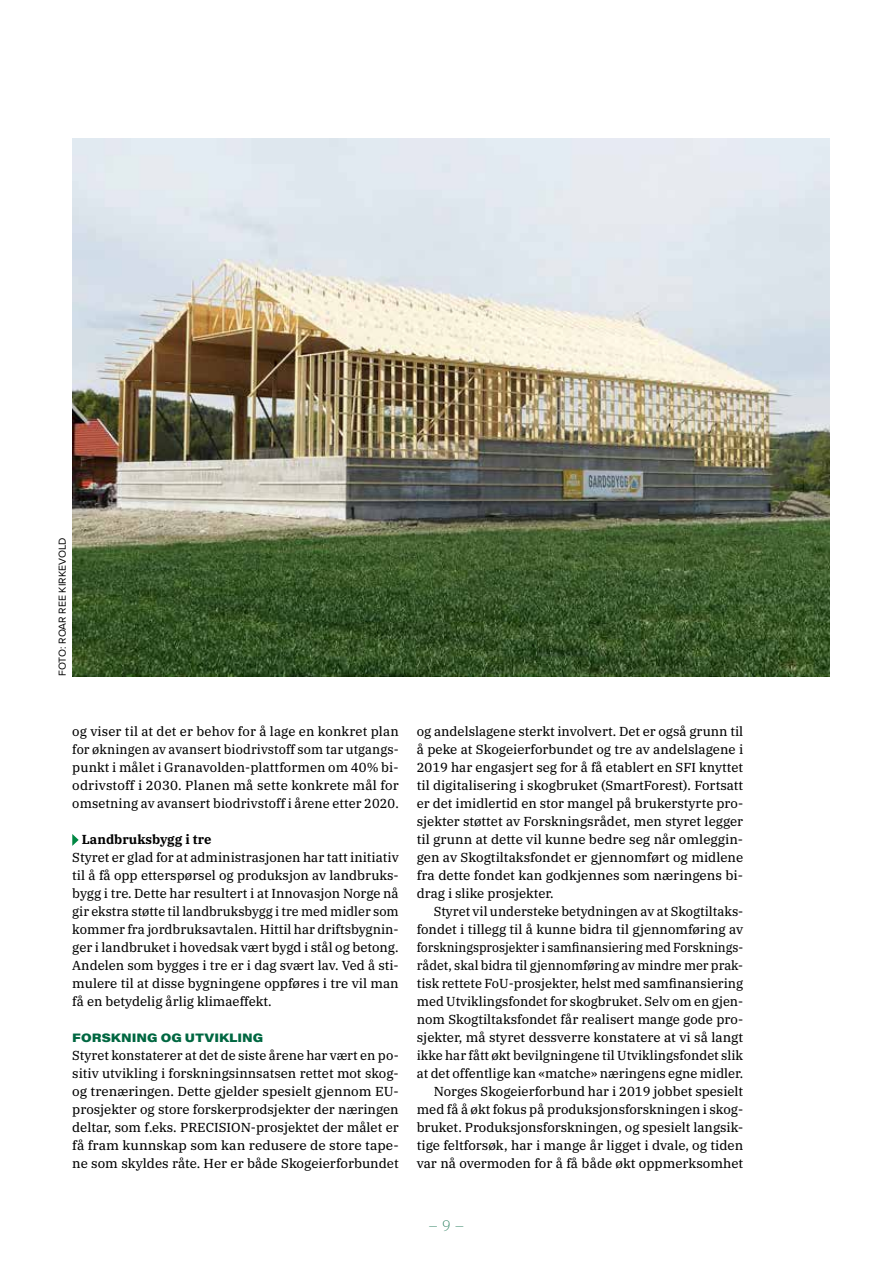
<style>
.page{position:relative;width:893px;height:1263px;background:#fff}
.page>*{position:absolute;margin:0;border:0;box-sizing:border-box;transform-origin:0 0}
.t1{font:200 15px "IBM Plex Serif";color:#006741}
.t2{font:13.05px/18px "IBM Plex Serif Text";color:#000;text-align:justify}
.t3{font:700 13.05px "IBM Plex Serif";color:#000}
.t4{font:900 12px "Acumin Pro Wide";letter-spacing:.005em;color:#006741}
.t5{font:10.5px "Proxima Nova";color:#000}
</style>
<div class="page">
<svg style="left:72px;top:834px;width:7px;height:12px"></svg>
<img style="left:72px;top:138px;width:757px;height:538px">
<p class="t5" style="left:54px;top:676px;width:140px;rotate:-90deg">FOTO: ROAR REE KIRKEVOLD</p>
<p class="t2" style="left:72px;top:722px;width:328px">og viser til at det er behov for å lage en konkret plan for økningen av avansert biodrivstoff som tar utgangs&shy;punkt i målet i Granavolden-plattformen om 40% bi&shy;odrivstoff i 2030. Planen må sette konkrete mål for omsetning av avansert biodrivstoff i årene etter 2020.</p>
<p class="t3" style="left:82px;top:829px;width:131px">Landbruksbygg i tre</p>
<p class="t2" style="left:72px;top:848px;width:328px">Styret er glad for at administrasjonen har tatt initiativ til å få opp etterspørsel og produksjon av landbruks&shy;bygg i tre. Dette har resultert i at Innovasjon Norge nå gir ekstra støtte til landbruksbygg i tre med midler som kommer fra jordbruksavtalen. Hittil har driftsbygnin&shy;ger i landbruket i hovedsak vært bygd i stål og betong.<br>Andelen som bygges i tre er i dag svært lav. Ved å sti&shy;mulere til at disse bygningene oppføres i tre vil man få en betydelig årlig klimaeffekt.</p>
<p class="t4" style="left:72px;top:1029px;width:193px">FORSKNING OG UTVIKLING</p>
<p class="t2" style="left:72px;top:1046px;width:328px">Styret konstaterer at det de siste årene har vært en po&shy;sitiv utvikling i forskningsinnsatsen rettet mot skog&shy;og trenæringen. Dette gjelder spesielt gjennom EU&shy;prosjekter og store forskerprodsjekter der næringen deltar, som f.eks. PRECISION-prosjektet der målet er få fram kunnskap som kan redusere de store tape&shy;ne som skyldes råte. Her er både Skogeierforbundet</p>
<p class="t2" style="left:417px;top:722px;width:328px">og andelslagene sterkt involvert. Det er også grunn til å peke at Skogeierforbundet og tre av andelslagene i 2019 har engasjert seg for å få etablert en SFI knyttet til digitalisering i skogbruket (SmartForest). Fortsatt er det imidlertid en stor mangel på brukerstyrte pro&shy;sjekter støttet av Forskningsrådet, men styret legger til grunn at dette vil kunne bedre seg når omleggin&shy;gen av Skogtiltaksfondet er gjennomført og midlene fra dette fondet kan godkjennes som næringens bi&shy;drag i slike prosjekter.</p>
<p class="t2" style="left:417px;top:902px;width:328px;text-align:right">Styret vil understeke betydningen av at Skogtiltaks&shy;fondet i tillegg til å kunne bidra til gjennomføring av forskningsprosjekter i samfinansiering med Forsknings&shy;rådet, skal bidra til gjennomføring av mindre mer prak&shy;tisk rettete FoU-prosjekter, helst med samfinansiering med Utviklingsfondet for skogbruket. Selv om en gjen&shy;nom Skogtiltaksfondet får realisert mange gode pro&shy;sjekter, må styret dessverre konstatere at vi så langt ikke har fått økt bevilgningene til Utviklingsfondet slik at det offentlige kan «matche» næringens egne midler.<br>Norges Skogeierforbund har i 2019 jobbet spesielt med få å økt fokus på produksjonsforskningen i skog&shy;bruket. Produksjonsforskningen, og spesielt langsik&shy;tige feltforsøk, har i mange år ligget i dvale, og tiden var nå overmoden for å få både økt oppmerksomhet</p>
<p class="t1" style="left:429px;top:1215px;width:37px">– 9 –</p>
</div>
